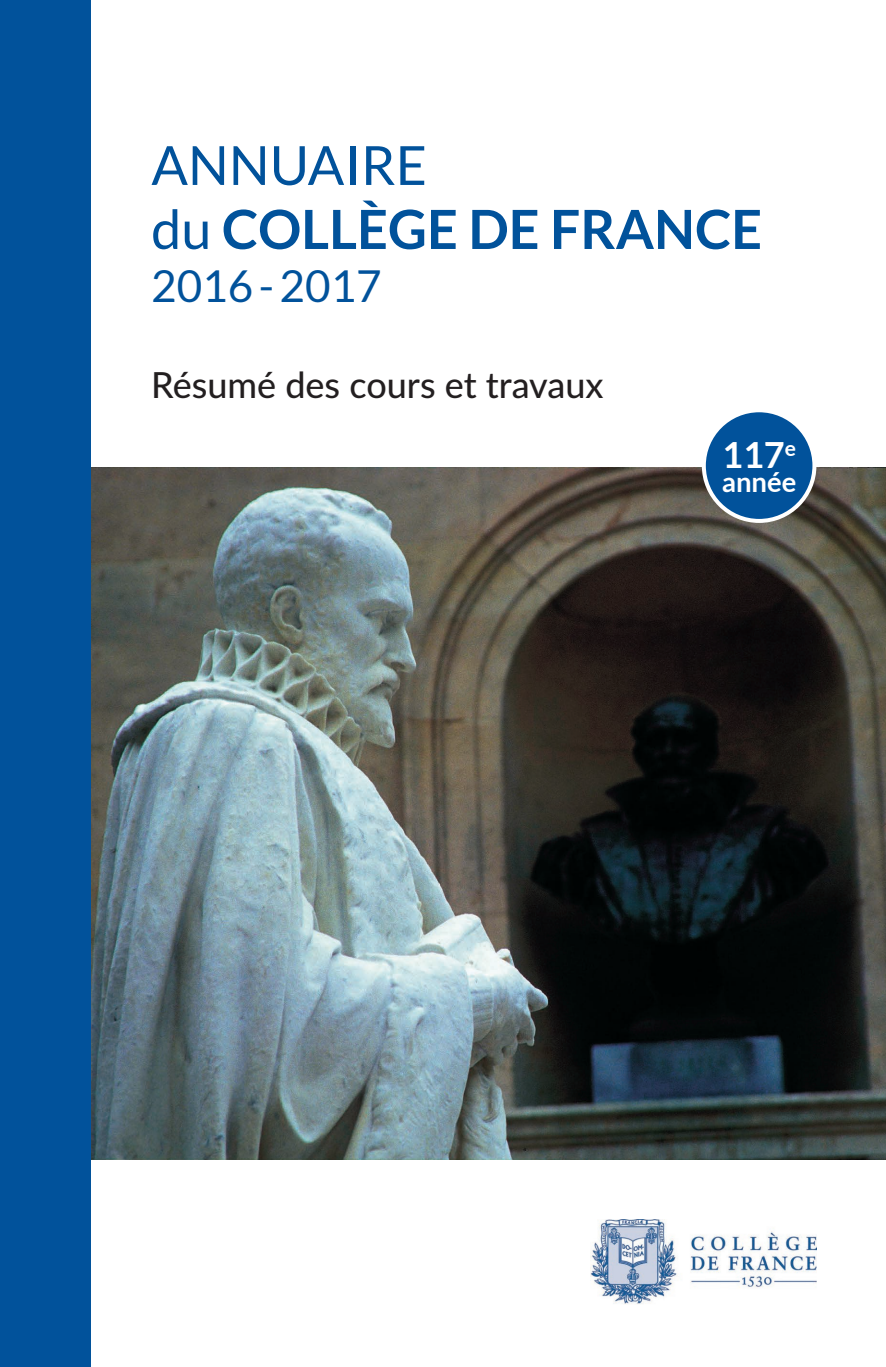
<style>
.page{position:relative;width:886px;height:1367px;background:#fff}
.page>*{position:absolute;margin:0;border:0;box-sizing:border-box;transform-origin:0 0}
.t1{font:700 54px/64px "Lato";color:#01529b}
.t2{font:44px "Lato";color:#01529b}
.t3{font:500 36px "Lato";color:#231f20}
.t4{font:700 36px "Lato";color:#fff}
.t5{font:700 27.4px "Lato";color:#fff}
.s1{font-weight:400}
</style>
<div class="page">
<img style="left:90px;top:467px;width:796px;height:692px">
<img style="left:590px;top:1219px;width:226px;height:85px">
<div style="left:704px;top:410px;width:110px;height:111px;background:#01529b;border-radius:50%"></div>
<div style="left:702px;top:408px;width:114px;height:115px;border:4px solid #fff;border-radius:50%"></div>
<div style="left:0;top:0;width:90px;height:1366px;background:#01529b"></div>
<p class="t1" style="left:151px;top:132px;width:612px"><span class="s1">ANNUAIRE<br>du</span> COLLÈGE DE FRANCE</p>
<p class="t2" style="left:151px;top:261px;width:232px">2016-2017</p>
<p class="t3" style="left:151px;top:359px;width:454px">Résumé des cours et travaux</p>
<p class="t4" style="left:722px;top:434px;width:75px">117<sup>e</sup></p>
<p class="t5" style="left:722px;top:466px;width:76px">année</p>
</div>
